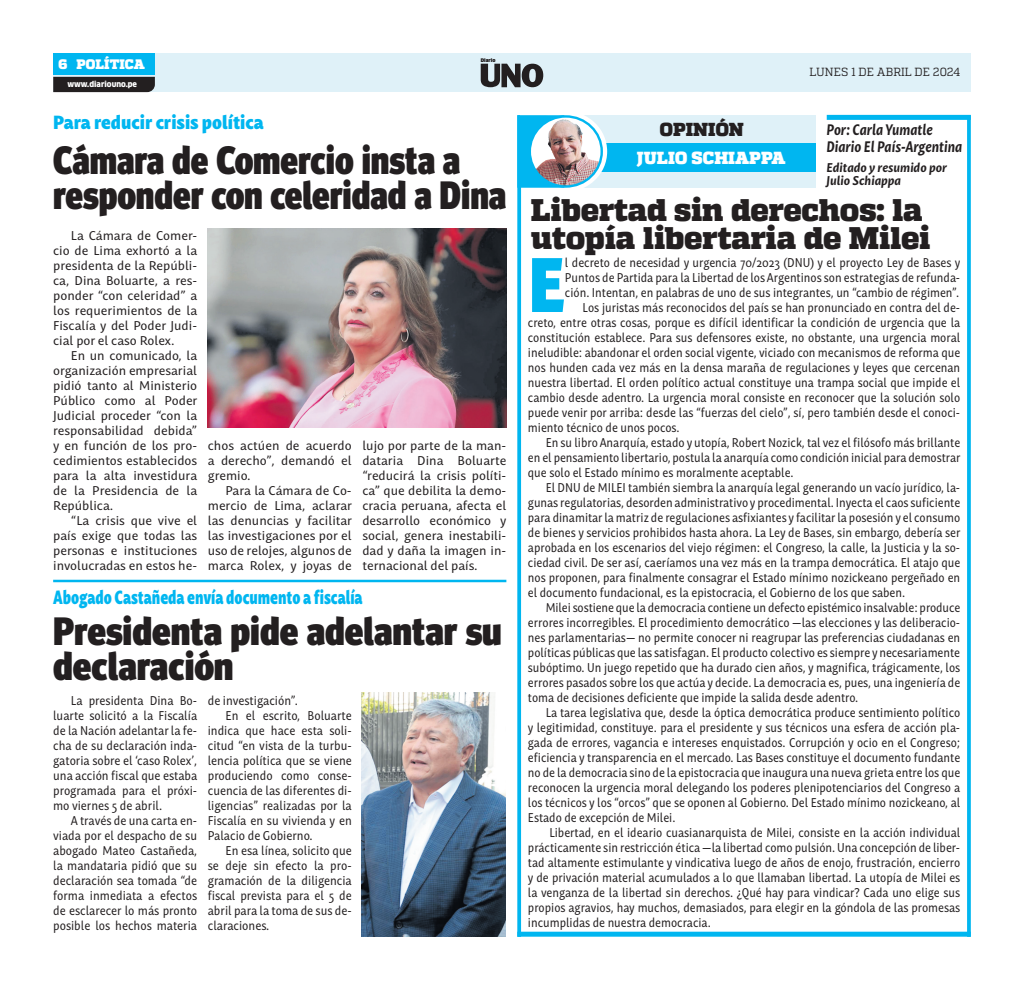
<style>
.page{position:relative;width:1024px;height:990px;background:#fff}
.page>*{position:absolute;margin:0;border:0;box-sizing:border-box;transform-origin:0 0}
.TEXTO_NOTA{font:900 75.88px "Mastro Sans";color:#00b6f0;scale:.88 1}
.TITULAR{font:900 39.62px/35px "Meta Head OT";color:#231f20;scale:.89 1}
.TITULAR-2{font:900 39.62px/35px "Meta Head OT";color:#231f20;scale:.94 1}
.t1{font:900 31.25px/28.8px "Quadon";letter-spacing:-.015em;color:#231f20}
.t2{font:900 18.88px "Quadon";letter-spacing:.005em;color:#231f20}
.t3{font:900 18.75px "Mastro Sans";color:#00b6f0;scale:.74 1}
.t4{font:900 18.75px "Mastro Sans";color:#00b6f0;scale:.91 1}
.t5{font:900 17.5px "Quadon";letter-spacing:.01em;color:#fff}
.t6{font:italic 700 15px "Mastro Sans";color:#231f20;scale:.85 1}
.t7{font:900 13.75px "Quadon";letter-spacing:.01em;color:#fff}
.TEXTO_NOTA-2{font:12.5px/15px "Mastro Sans";color:#231f20;text-align:justify;scale:.88 1}
.TEXTO_NOTA-3{font:12.5px/15px "Mastro Sans";color:#231f20;text-align:justify}
.TEXTO_NOTA-4{font:12.5px/15px "Mastro Sans";color:#231f20;text-align:justify;scale:.9 1}
.t8{font:italic 700 12.5px/13.8px "Mastro Sans";color:#231f20;scale:.94 1}
.t9{font:11.75px "Quadon";color:#231f20;scale:.95 1}
.t10{font:900 7.88px "Clan Pro";color:#fff;scale:.95 1}
.t11{font:900 4.88px "Clan Pro";letter-spacing:-.01em;color:#231f20}
</style>
<div class="page">
<div style="left:53px;top:53px;width:918px;height:39px;background:#dff1f8"></div>
<div style="left:53px;top:53px;width:102px;height:22px;background:#00b6f0"></div>
<div style="left:53px;top:77px;width:102px;height:15px;background:#231f20"></div>
<svg style="left:481px;top:64px;width:62px;height:23px"></svg>
<div style="left:517px;top:932px;width:454px;height:5px;background:#00b6f0"></div>
<svg style="left:517px;top:188px;width:4px;height:749px;background:#13bbf0"></svg>
<div style="left:520px;top:115px;width:296px;height:28px;background:#dff1f8"></div>
<div style="left:562px;top:172px;width:254px;height:16px;background:#dff1f8"></div>
<div style="left:562px;top:143px;width:254px;height:29px;background:#00b6f0"></div>
<div style="left:524px;top:111px;width:83px;height:81px;background:#fff;border-radius:50%"></div>
<svg style="left:517px;top:115px;width:42px;height:73px"></svg>
<img style="left:530px;top:116px;width:70px;height:71px">
<div style="left:528px;top:115px;width:75px;height:73px;border:2px solid #00b6f0;border-radius:50%"></div>
<svg style="left:967px;top:120px;width:4px;height:817px;background:#0fbaf0"></svg>
<div style="left:826px;top:115px;width:145px;height:5px;background:#00b6f0"></div>
<hr style="left:53px;top:580px;width:453px;height:2px;background:#00b6f0">
<img style="left:362px;top:692px;width:144px;height:245px">
<img style="left:208px;top:229px;width:299px;height:198px">
<p class="t7" style="left:58px;top:56px;width:10px">6</p>
<p class="t7" style="left:77px;top:56px;width:70px">POLÍTICA</p>
<p class="t10" style="left:67px;top:79px;width:75px">www.diariouno.pe</p>
<p class="t11" style="left:481px;top:57px;width:16px">Diario</p>
<p class="t9" style="left:809px;top:66px;width:160px">LUNES 1 DE ABRIL DE 2024</p>
<p class="t4" style="left:53px;top:107px;width:233px">Para reducir crisis política</p>
<p class="t2" style="left:660px;top:119px;width:86px">OPINIÓN</p>
<p class="t6" style="left:826px;top:118px;width:126px">Por: Carla Yumatle</p>
<p class="t6" style="left:826px;top:134px;width:161px">Diario El País-Argentina</p>
<p class="t8" style="left:826px;top:159px;width:129px">Editado y resumido por<br>Julio Schiappa</p>
<p class="TITULAR" style="left:53px;top:142px;width:510px">Cámara de Comercio insta a responder con celeridad a Dina</p>
<p class="t5" style="left:636px;top:147px;width:150px">JULIO SCHIAPPA</p>
<p class="t1" style="left:531px;top:196px;width:401px">Libertad sin derechos: la utopía libertaria de Milei</p>
<p class="TEXTO_NOTA-3" style="left:53px;top:227px;width:145px;text-indent:18px">La Cámara de Comer&shy;cio de Lima exhortó a la presidenta de la Repúbli&shy;ca, Dina Boluarte, a res&shy;ponder “con celeridad” a los requerimientos de la Fiscalía y del Poder Judi&shy;cial por el caso Rolex.</p>
<p class="TEXTO_NOTA-3" style="left:53px;top:347px;width:146px;text-indent:18px">En un comunicado, la organización empresarial pidió tanto al Ministerio Público como al Poder Judicial proceder “con la responsabilidad debida” y en función de los pro&shy;cedimientos establecidos para la alta investidura de la Presidencia de la República.</p>
<p class="TEXTO_NOTA-3" style="left:53px;top:512px;width:145px;text-indent:18px">“La crisis que vive el país exige que todas las personas e instituciones involucradas en estos he-</p>
<p class="TEXTO_NOTA" style="left:528px;top:222px;width:44px">E</p>
<p class="TEXTO_NOTA-2" style="left:565px;top:254px;width:451px">l decreto de necesidad y urgencia 70/2023 (DNU) y el proyecto Ley de Bases y Puntos de Partida para la Libertad de los Argentinos son estrategias de refunda&shy;ción. Intentan, en palabras de uno de sus integrantes, un “cambio de régimen”.</p>
<p class="TEXTO_NOTA-2" style="left:528px;top:299px;width:493px;text-indent:55px">Los juristas más reconocidos del país se han pronunciado en contra del de&shy;creto, entre otras cosas, porque es difícil identificar la condición de urgencia que la constitución establece. Para sus defensores existe, no obstante, una urgencia moral ineludible: abandonar el orden social vigente, viciado con mecanismos de reforma que nos hunden cada vez más en la densa maraña de regulaciones y leyes que cercenan nuestra libertad. El orden político actual constituye una trampa social que impide el cambio desde adentro. La urgencia moral consiste en reconocer que la solución solo puede venir por arriba: desde las “fuerzas del cielo”, sí, pero también desde el conoci&shy;miento técnico de unos pocos.</p>
<p class="TEXTO_NOTA-2" style="left:528px;top:434px;width:493px;text-indent:18px">En su libro Anarquía, estado y utopía, Robert Nozick, tal vez el filósofo más brillante en el pensamiento libertario, postula la anarquía como condición inicial para demostrar que solo el Estado mínimo es moralmente aceptable.</p>
<p class="TEXTO_NOTA-2" style="left:528px;top:479px;width:493px;text-indent:18px">El DNU de MILEI también siembra la anarquía legal generando un vacío jurídico, la&shy;gunas regulatorias, desorden administrativo y procedimental. Inyecta el caos suficiente para dinamitar la matriz de regulaciones asfixiantes y facilitar la posesión y el consumo de bienes y servicios prohibidos hasta ahora. La Ley de Bases, sin embargo, debería ser aprobada en los escenarios del viejo régimen: el Congreso, la calle, la Justicia y la so&shy;ciedad civil. De ser así, caeríamos una vez más en la trampa democrática. El atajo que nos proponen, para finalmente consagrar el Estado mínimo nozickeano pergeñado en el documento fundacional, es la epistocracia, el Gobierno de los que saben.</p>
<p class="TEXTO_NOTA-2" style="left:528px;top:599px;width:493px;text-indent:18px">Milei sostiene que la democracia contiene un defecto epistémico insalvable: produce errores incorregibles. El procedimiento democrático —las elecciones y las deliberacio&shy;nes parlamentarias— no permite conocer ni reagrupar las preferencias ciudadanas en políticas públicas que las satisfagan. El producto colectivo es siempre y necesariamente subóptimo. Un juego repetido que ha durado cien años, y magnifica, trágicamente, los errores pasados sobre los que actúa y decide. La democracia es, pues, una ingeniería de toma de decisiones deficiente que impide la salida desde adentro.</p>
<p class="TEXTO_NOTA-2" style="left:528px;top:704px;width:493px;text-indent:18px">La tarea legislativa que, desde la óptica democrática produce sentimiento político y legitimidad, constituye. para el presidente y sus técnicos una esfera de acción pla&shy;gada de errores, vagancia e intereses enquistados. Corrupción y ocio en el Congreso; eficiencia y transparencia en el mercado. Las Bases constituye el documento fundante no de la democracia sino de la epistocracia que inaugura una nueva grieta entre los que reconocen la urgencia moral delegando los poderes plenipotenciarios del Congreso a los técnicos y los “orcos” que se oponen al Gobierno. Del Estado mínimo nozickeano, al Estado de excepción de Milei.</p>
<p class="TEXTO_NOTA-2" style="left:528px;top:824px;width:493px;text-indent:21px">Libertad, en el ideario cuasianarquista de Milei, consiste en la acción individual prácticamente sin restricción ética —la libertad como pulsión. Una concepción de liber&shy;tad altamente estimulante y vindicativa luego de años de enojo, frustración, encierro y de privación material acumulados a lo que llamaban libertad. La utopía de Milei es la venganza de la libertad sin derechos. ¿Qué hay para vindicar? Cada uno elige sus propios agravios, hay muchos, demasiados, para elegir en la góndola de las promesas incumplidas de nuestra democracia.</p>
<p class="TEXTO_NOTA-3" style="left:208px;top:437px;width:145px">chos actúen de acuerdo a derecho”, demandó el gremio.</p>
<p class="TEXTO_NOTA-3" style="left:208px;top:482px;width:146px;text-indent:18px">Para la Cámara de Co&shy;mercio de Lima, aclarar las denuncias y facilitar las investigaciones por el uso de relojes, algunos de marca Rolex, y joyas de</p>
<p class="TEXTO_NOTA-3" style="left:362px;top:437px;width:146px">lujo por parte de la man&shy;dataria Dina Boluarte “reducirá la crisis políti&shy;ca” que debilita la demo&shy;cracia peruana, afecta el desarrollo económico y social, genera inestabili&shy;dad y daña la imagen in&shy;ternacional del país.</p>
<p class="t3" style="left:53px;top:581px;width:420px">Abogado Castañeda envía documento a fiscalía</p>
<p class="TITULAR-2" style="left:53px;top:613px;width:479px">Presidenta pide adelantar su declaración</p>
<p class="TEXTO_NOTA-4" style="left:208px;top:692px;width:102px">de investigación”.</p>
<p class="TEXTO_NOTA-4" style="left:208px;top:707px;width:162px;text-indent:18px">En el escrito, Boluarte indica que hace esta soli&shy;citud “en vista de la turbu&shy;lencia política que se viene produciendo como conse&shy;cuencia de las diferentes di&shy;ligencias” realizadas por la Fiscalía en su vivienda y en Palacio de Gobierno.</p>
<p class="TEXTO_NOTA-4" style="left:208px;top:842px;width:161px;text-indent:18px">En esa línea, solicito que se deje sin efecto la pro&shy;gramación de la diligencia fiscal prevista para el 5 de abril para la toma de sus de&shy;claraciones.</p>
<p class="TEXTO_NOTA-4" style="left:53px;top:692px;width:162px;text-indent:18px">La presidenta Dina Bo&shy;luarte solicitó a la Fiscalía de la Nación adelantar la fe&shy;cha de su declaración inda&shy;gatoria sobre el ‘caso Rolex’, una acción fiscal que estaba programada para el próxi&shy;mo viernes 5 de abril.</p>
<p class="TEXTO_NOTA-4" style="left:53px;top:812px;width:161px;text-indent:18px">A través de una carta en&shy;viada por el despacho de su abogado Mateo Castañeda, la mandataria pidió que su declaración sea tomada “de forma inmediata a efectos de esclarecer lo más pronto posible los hechos materia</p>
</div>
